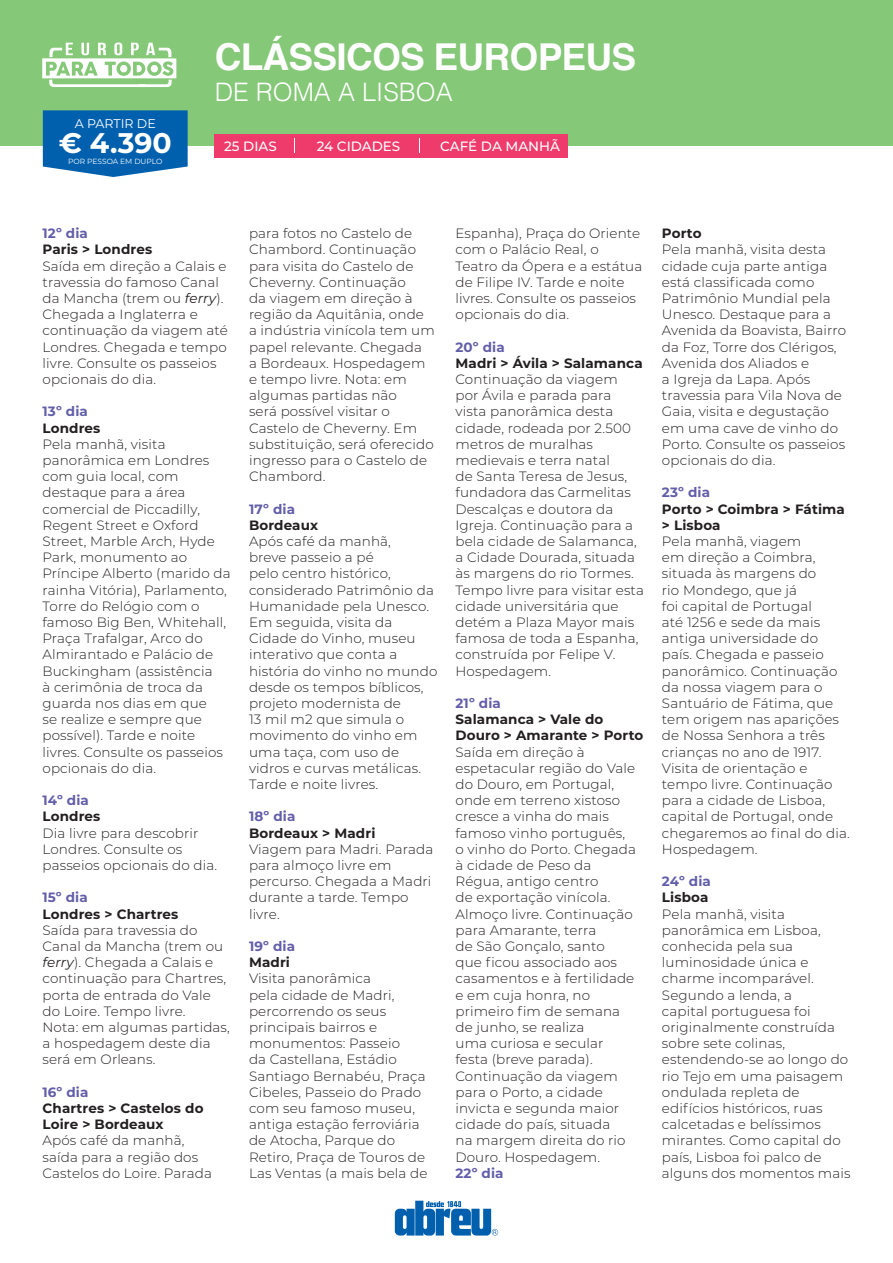
<style>
.page{position:relative;width:893px;height:1263px;background:#fff}
.page>*{position:absolute;margin:0;border:0;box-sizing:border-box;transform-origin:0 0}
.t1{font:700 37.05px "Helvetica";letter-spacing:-.02em;color:#fff}
.t2{font:700 28.35px "Montserrat";color:#fff}
.t3{font:300 25.5px "Helvetica";color:#fff}
.t4{font:300 13.5px/16.2px "Montserrat";letter-spacing:.01em;color:#231f20}
.t5{font:700 13.5px/16.2px "Montserrat";letter-spacing:.01em;color:#231f20}
.t6{font:700 13.5px "Montserrat";letter-spacing:.01em;color:#625ea9}
.t7{font:500 13.5px "Montserrat";color:#fff}
.t8{font:12.6px "Montserrat";color:#fff}
.t9{font:7.5px "Montserrat";color:#fff}
.s1{font-weight:400;font-style:italic}
</style>
<div class="page">
<svg style="left:395px;top:1201px;width:103px;height:34px"></svg>
<div style="left:0;top:0;width:893px;height:145px;background:#85c878"></div>
<div style="left:215px;top:134px;width:353px;height:23px;background:#ef3b6b"></div>
<svg style="left:294px;top:138px;width:1px;height:15px"></svg>
<svg style="left:419px;top:138px;width:1px;height:15px"></svg>
<svg style="left:42px;top:42px;width:134px;height:45px"></svg>
<svg style="left:43px;top:110px;width:145px;height:67px;background:#156db4"></svg>
<p class="t8" style="left:75px;top:115px;width:83px">A PARTIR DE</p>
<h2 class="t2" style="left:59px;top:123px;width:115px">€ 4.390</h2>
<p class="t9" style="left:68px;top:157px;width:96px">POR PESSOA EM DUPLO</p>
<h1 class="t1" style="left:215px;top:27px;width:423px">CLÁSSICOS EUROPEUS</h1>
<h3 class="t3" style="left:215px;top:70px;width:240px">DE ROMA A LISBOA</h3>
<p class="t7" style="left:224px;top:137px;width:54px">25 DIAS</p>
<p class="t7" style="left:317px;top:137px;width:85px">24 CIDADES</p>
<p class="t7" style="left:440px;top:137px;width:121px">CAFÉ DA MANHÃ</p>
<p class="t6" style="left:43px;top:224px;width:47px">12º dia</p>
<p class="t5" style="left:43px;top:241px;width:111px">Paris &gt; Londres</p>
<p class="t4" style="left:43px;top:257px;width:187px">Saída em direção a Calais e travessia do famoso Canal da Mancha (trem ou <span class="s1">ferry</span>).<br>Chegada a Inglaterra e continuação da viagem até<br>Londres. Chegada e tempo livre. Consulte os passeios opcionais do dia.</p>
<p class="t6" style="left:43px;top:402px;width:47px">13º dia</p>
<p class="t5" style="left:43px;top:419px;width:59px">Londres</p>
<p class="t4" style="left:43px;top:435px;width:190px">Pela manhã, visita panorâmica em Londres com guia local, com destaque para a área comercial de Piccadilly,<br>Regent Street e Oxford<br>Street, Marble Arch, Hyde<br>Park, monumento ao<br>Príncipe Alberto (marido da rainha Vitória), Parlamento,<br>Torre do Relógio com o famoso Big Ben, Whitehall,<br>Praça Trafalgar, Arco do<br>Almirantado e Palácio de<br>Buckingham (assistência<br>à cerimônia de troca da guarda nos dias em que<br>se realize e sempre que possível). Tarde e noite livres. Consulte os passeios opcionais do dia.</p>
<p class="t6" style="left:43px;top:791px;width:48px">14º dia</p>
<p class="t5" style="left:43px;top:808px;width:59px">Londres</p>
<p class="t4" style="left:43px;top:824px;width:176px">Dia livre para descobrir<br>Londres. Consulte os passeios opcionais do dia.</p>
<p class="t6" style="left:43px;top:888px;width:47px">15º dia</p>
<p class="t5" style="left:43px;top:905px;width:137px">Londres &gt; Chartres</p>
<p class="t4" style="left:43px;top:921px;width:189px">Saída para travessia do<br>Canal da Mancha (trem ou <span class="s1">ferry</span>). Chegada a Calais e continuação para Chartres, porta de entrada do Vale do Loire. Tempo livre.<br>Nota: em algumas partidas, a hospedagem deste dia será em Orleans.</p>
<p class="t6" style="left:43px;top:1082px;width:47px">16º dia</p>
<p class="t5" style="left:43px;top:1099px;width:162px">Chartres &gt; Castelos do<br>Loire &gt; Bordeaux</p>
<p class="t4" style="left:43px;top:1132px;width:171px">Após café da manhã, saída para a região dos<br>Castelos do Loire. Parada</p>
<p class="t4" style="left:249px;top:225px;width:187px">para fotos no Castelo de<br>Chambord. Continuação para visita do Castelo de<br>Cheverny. Continuação<br>da viagem em direção à região da Aquitânia, onde a indústria vinícola tem um papel relevante. Chegada<br>a Bordeaux. Hospedagem e tempo livre. Nota: em algumas partidas não<br>será possível visitar o<br>Castelo de Cheverny. Em substituição, será oferecido ingresso para o Castelo de<br>Chambord.</p>
<p class="t6" style="left:249px;top:499px;width:48px">17º dia</p>
<p class="t5" style="left:249px;top:516px;width:71px">Bordeaux</p>
<p class="t4" style="left:249px;top:533px;width:190px">Após café da manhã,<br>breve passeio a pé<br>pelo centro histórico, considerado Patrimônio da<br>Humanidade pela Unesco.<br>Em seguida, visita da<br>Cidade do Vinho, museu interativo que conta a história do vinho no mundo desde os tempos bíblicos, projeto modernista de<br>13 mil m2 que simula o movimento do vinho em uma taça, com uso de vidros e curvas metálicas.<br>Tarde e noite livres.</p>
<p class="t6" style="left:249px;top:807px;width:48px">18º dia</p>
<p class="t5" style="left:249px;top:824px;width:128px">Bordeaux &gt; Madri</p>
<p class="t4" style="left:249px;top:840px;width:186px">Viagem para Madri. Parada para almoço livre em percurso. Chegada a Madri durante a tarde. Tempo livre.</p>
<p class="t6" style="left:249px;top:936px;width:48px">19º dia</p>
<p class="t5" style="left:249px;top:954px;width:43px">Madri</p>
<p class="t4" style="left:249px;top:970px;width:180px">Visita panorâmica<br>pela cidade de Madri, percorrendo os seus principais bairros e monumentos: Passeio<br>da Castellana, Estádio<br>Santiago Bernabéu, Praça<br>Cibeles, Passeio do Prado com seu famoso museu, antiga estação ferroviária de Atocha, Parque do<br>Retiro, Praça de Touros de<br>Las Ventas (a mais bela de</p>
<p class="t4" style="left:455px;top:225px;width:188px">Espanha), Praça do Oriente com o Palácio Real, o<br>Teatro da Ópera e a estátua de Filipe IV. Tarde e noite livres. Consulte os passeios opcionais do dia.</p>
<p class="t6" style="left:455px;top:337px;width:51px">20º dia</p>
<p class="t5" style="left:455px;top:354px;width:189px">Madri &gt; Ávila &gt; Salamanca</p>
<p class="t4" style="left:455px;top:371px;width:190px">Continuação da viagem por Ávila e parada para vista panorâmica desta cidade, rodeada por 2.500 metros de muralhas medievais e terra natal<br>de Santa Teresa de Jesus, fundadora das Carmelitas<br>Descalças e doutora da<br>Igreja. Continuação para a bela cidade de Salamanca, a Cidade Dourada, situada às margens do rio Tormes.<br>Tempo livre para visitar esta cidade universitária que detém a Plaza Mayor mais famosa de toda a Espanha, construída por Felipe V.<br>Hospedagem.</p>
<p class="t6" style="left:455px;top:693px;width:47px">21º dia</p>
<p class="t5" style="left:455px;top:711px;width:189px">Salamanca &gt; Vale do<br>Douro &gt; Amarante &gt; Porto</p>
<p class="t4" style="left:455px;top:743px;width:182px">Saída em direção à espetacular região do Vale do Douro, em Portugal, onde em terreno xistoso cresce a vinha do mais famoso vinho português, o vinho do Porto. Chegada à cidade de Peso da<br>Régua, antigo centro<br>de exportação vinícola.<br>Almoço livre. Continuação para Amarante, terra<br>de São Gonçalo, santo<br>que ficou associado aos casamentos e à fertilidade e em cuja honra, no primeiro fim de semana de junho, se realiza<br>uma curiosa e secular festa (breve parada).<br>Continuação da viagem para o Porto, a cidade invicta e segunda maior cidade do país, situada<br>na margem direita do rio<br>Douro. Hospedagem.</p>
<p class="t6" style="left:455px;top:1163px;width:50px">22º dia</p>
<p class="t5" style="left:662px;top:225px;width:41px">Porto</p>
<p class="t4" style="left:662px;top:241px;width:186px">Pela manhã, visita desta cidade cuja parte antiga está classificada como<br>Patrimônio Mundial pela<br>Unesco. Destaque para a<br>Avenida da Boavista, Bairro da Foz, Torre dos Clérigos,<br>Avenida dos Aliados e<br>a Igreja da Lapa. Após travessia para Vila Nova de<br>Gaia, visita e degustação em uma cave de vinho do<br>Porto. Consulte os passeios opcionais do dia.</p>
<p class="t6" style="left:662px;top:483px;width:50px">23º dia</p>
<p class="t5" style="left:662px;top:500px;width:184px">Porto &gt; Coimbra &gt; Fátima &gt; Lisboa</p>
<p class="t4" style="left:662px;top:533px;width:189px">Pela manhã, viagem<br>em direção a Coimbra, situada às margens do<br>rio Mondego, que já<br>foi capital de Portugal<br>até 1256 e sede da mais antiga universidade do país. Chegada e passeio panorâmico. Continuação da nossa viagem para o<br>Santuário de Fátima, que tem origem nas aparições de Nossa Senhora a três crianças no ano de 1917.<br>Visita de orientação e tempo livre. Continuação para a cidade de Lisboa, capital de Portugal, onde chegaremos ao final do dia.<br>Hospedagem.</p>
<p class="t6" style="left:662px;top:872px;width:50px">24º dia</p>
<p class="t5" style="left:662px;top:889px;width:48px">Lisboa</p>
<p class="t4" style="left:662px;top:905px;width:190px">Pela manhã, visita panorâmica em Lisboa, conhecida pela sua luminosidade única e charme incomparável.<br>Segundo a lenda, a<br>capital portuguesa foi originalmente construída sobre sete colinas, estendendo-se ao longo do rio Tejo em uma paisagem ondulada repleta de edifícios históricos, ruas calcetadas e belíssimos mirantes. Como capital do país, Lisboa foi palco de alguns dos momentos mais</p>
</div>
